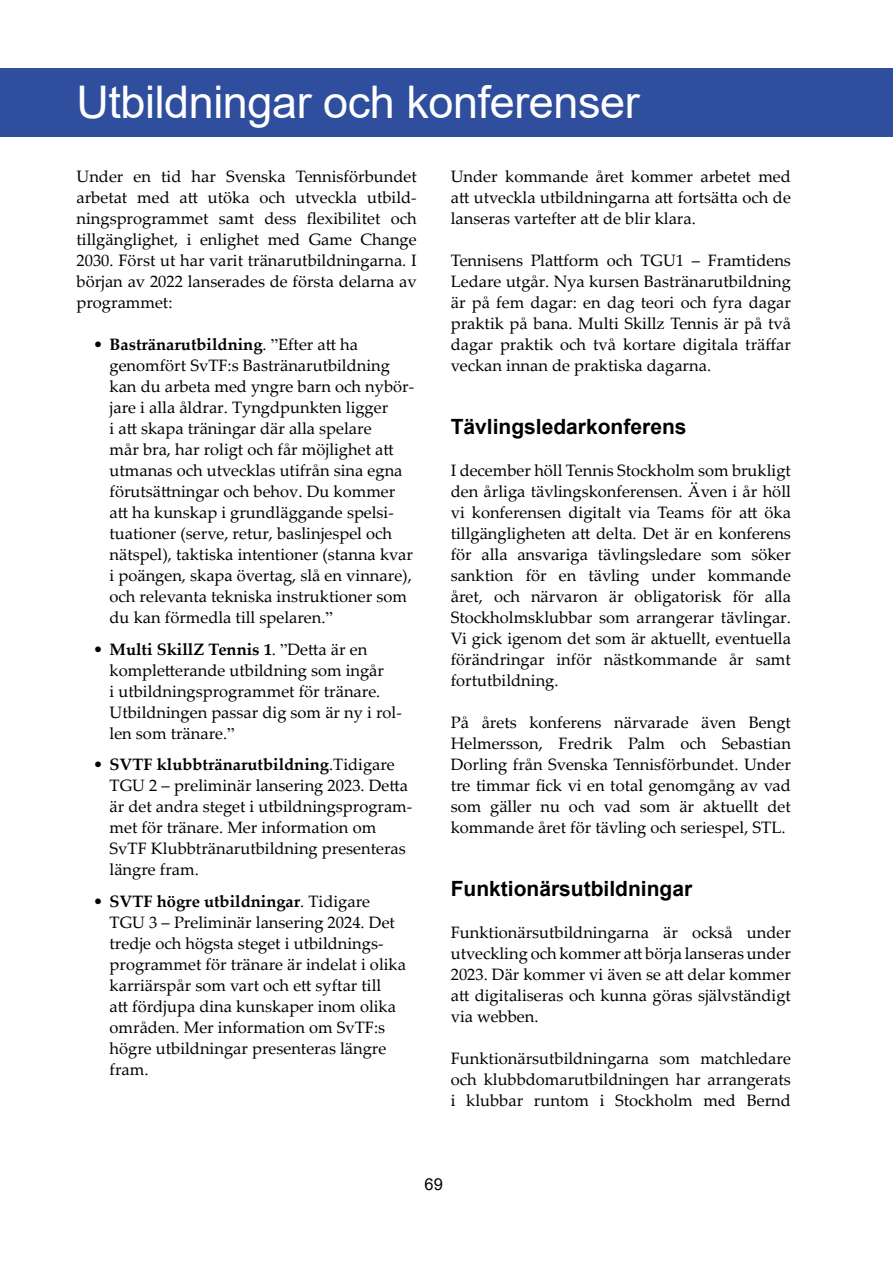
<style>
.page{position:relative;width:893px;height:1263px;background:#fff}
.page>*{position:absolute;margin:0;border:0;box-sizing:border-box;transform-origin:0 0}
.t1{font:45px "Arial";letter-spacing:-.01em;color:#fff}
.t2{font:700 21px "Arial";color:#000}
.t3{font:16.5px/21px "Palatino Linotype";color:#000;text-align:justify}
.t4{font:16.5px "Arial";color:#000}
.s1{font-weight:700}
.s2{font-family:"Times New Roman"}
</style>
<div class="page">
<div style="left:0;top:68px;width:893px;height:68px;background:#2f4f9e"></div>
<h1 class="t1" style="left:77px;top:71px;width:565px">Utbildningar och konferenser</h1>
<p class="t3" style="left:77px;top:165px;width:342px">Under en tid har Svenska Tennisförbundet arbetat med att utöka och utveckla utbild&shy;ningsprogrammet samt dess flexibilitet och tillgänglighet, i enlighet med Game Change 2030. Först ut har varit tränarutbildningarna. I början av 2022 lanserades de första delarna av programmet:</p>
<p class="t3" style="left:110px;top:333px;width:306px;text-align:left;text-indent:-17px">• <span class="s1">Bastränarutbildning</span>. <span class="s2">”</span>Efter att ha genomfört SvTF:s Bastränarutbildning kan du arbeta med yngre barn och nybör&shy;jare i alla åldrar. Tyngdpunkten ligger<br>i att skapa träningar där alla spelare<br>mår bra, har roligt och får möjlighet att utmanas och utvecklas utifrån sina egna förutsättningar och behov. Du kommer att ha kunskap i grundläggande spelsi&shy;tuationer (serve, retur, baslinjespel och nätspel), taktiska intentioner (stanna kvar i poängen, skapa övertag, slå en vinnare), och relevanta tekniska instruktioner som du kan förmedla till spelaren.<span class="s2">”</span></p>
<p class="t3" style="left:110px;top:638px;width:294px;text-align:left;text-indent:-16px">• <span class="s1">Multi SkillZ Tennis 1</span>. <span class="s2">”</span>Detta är en kompletterande utbildning som ingår<br>i utbildningsprogrammet för tränare.<br>Utbildningen passar dig som är ny i rol&shy;len som tränare.<span class="s2">”</span></p>
<p class="t3" style="left:110px;top:753px;width:304px;text-align:left;text-indent:-17px">• <span class="s1">SVTF klubbtränarutbildning</span>.Tidigare TGU 2 – preliminär lansering 2023. Detta är det andra steget i utbildningsprogram&shy;met för tränare. Mer information om SvTF Klubbtränarutbildning presenteras längre fram.</p>
<p class="t3" style="left:110px;top:890px;width:298px;text-align:left;text-indent:-17px">• <span class="s1">SVTF högre utbildningar</span>. Tidigare TGU 3 – Preliminär lansering 2024. Det tredje och högsta steget i utbildnings&shy;programmet för tränare är indelat i olika karriärspår som vart och ett syftar till<br>att fördjupa dina kunskaper inom olika områden. Mer information om SvTF:s högre utbildningar presenteras längre fram.</p>
<p class="t3" style="left:451px;top:166px;width:342px">Under kommande året kommer arbetet med att utveckla utbildningarna att fortsätta och de lanseras vartefter att de blir klara.</p>
<p class="t3" style="left:451px;top:250px;width:342px">Tennisens Plattform och TGU1 – Framtidens Ledare utgår. Nya kursen Bastränarutbildning är på fem dagar: en dag teori och fyra dagar praktik på bana. Multi Skillz Tennis är på två dagar praktik och två kortare digitala träffar veckan innan de praktiska dagarna.</p>
<p class="t2" style="left:451px;top:412px;width:237px">Tävlingsledarkonferens</p>
<p class="t3" style="left:451px;top:459px;width:342px">I december höll Tennis Stockholm som brukligt den årliga tävlingskonferensen. Även i år höll vi konferensen digitalt via Teams för att öka tillgängligheten att delta. Det är en konferens för alla ansvariga tävlingsledare som söker sanktion för en tävling under kommande året, och närvaron är obligatorisk för alla Stockholmsklubbar som arrangerar tävlingar.<br>Vi gick igenom det som är aktuellt, eventuella förändringar inför nästkommande år samt fortutbildning.</p>
<p class="t3" style="left:451px;top:711px;width:342px">På årets konferens närvarade även Bengt Helmersson, Fredrik Palm och Sebastian Dorling från Svenska Tennisförbundet. Under tre timmar fick vi en total genomgång av vad som gäller nu och vad som är aktuellt det kommande året för tävling och seriespel, STL.</p>
<p class="t2" style="left:451px;top:874px;width:243px">Funktionärsutbildningar</p>
<p class="t3" style="left:451px;top:921px;width:342px">Funktionärsutbildningarna är också under utveckling och kommer att börja lanseras under 2023. Där kommer vi även se att delar kommer att digitaliseras och kunna göras självständigt via webben.</p>
<p class="t3" style="left:451px;top:1047px;width:342px">Funktionärsutbildningarna som matchledare och klubbdomarutbildningen har arrangerats i klubbar runtom i Stockholm med Bernd</p>
<p class="t4" style="left:425px;top:1173px;width:20px">69</p>
</div>
